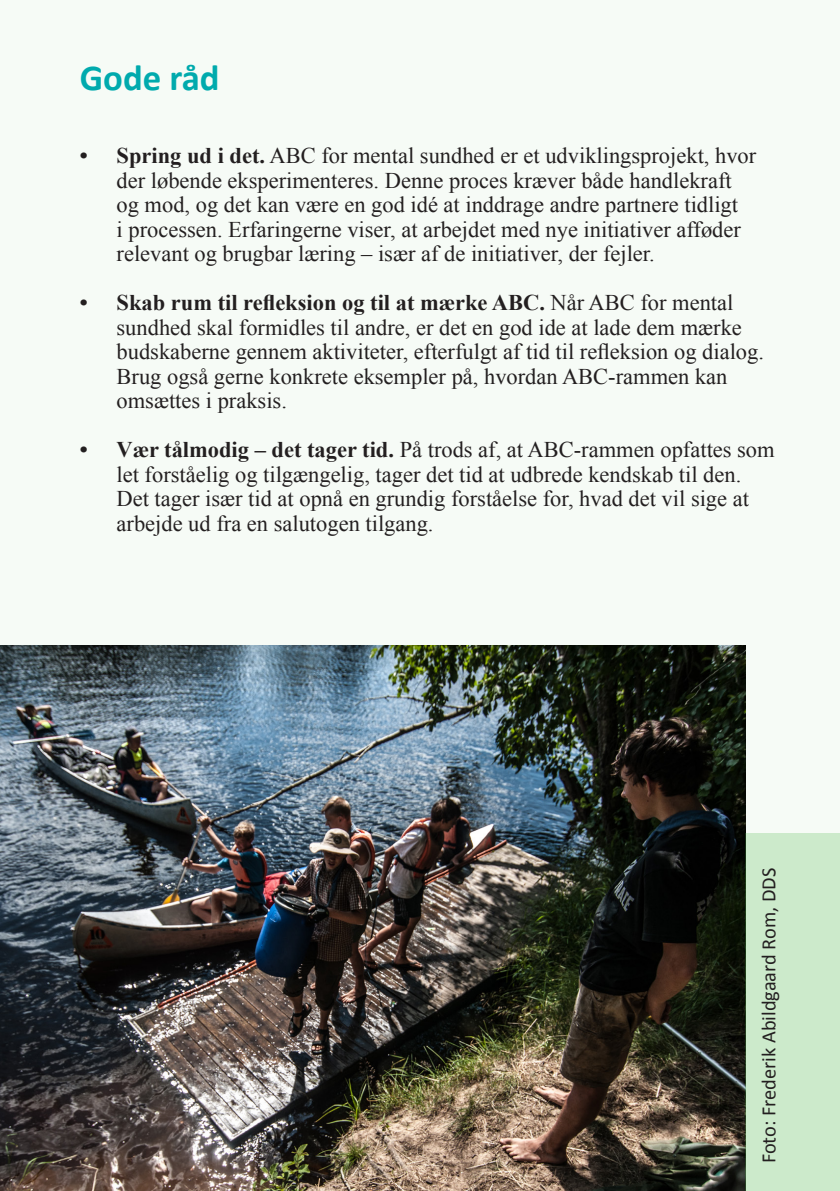
<style>
.page{position:relative;width:840px;height:1191px;background:#fff}
.page>*{position:absolute;margin:0;border:0;box-sizing:border-box;transform-origin:0 0}
.t1{font:700 36.8px "Calibri";color:#00aaad}
.t2{font:22.4px/24.4px "Times New Roman";color:#231f20}
.t3{font:20.4px "Calibri";color:#231f20}
.s1{font-weight:700}
</style>
<div class="page">
<hr style="left:839px;top:0;width:1px;height:1191px;background:#4cb848">
<div style="left:0;top:0;width:839px;height:1191px;background:#f6fbf6"></div>
<img style="left:0;top:645px;width:745px;height:546px">
<div style="left:745px;top:833px;width:94px;height:358px;background:#cceacb"></div>
<p class="t1" style="left:80px;top:54px;width:141px">Gode råd</p>
<p class="t2" style="left:116px;top:143px;width:641px;text-indent:-37px"><span class="s1">• Spring ud i det.</span> ABC for mental sundhed er et udviklingsprojekt, hvor der løbende eksperimenteres. Denne proces kræver både handlekraft og mod, og det kan være en god idé at inddrage andre partnere tidligt<br>i processen. Erfaringerne viser, at arbejdet med nye initiativer afføder relevant og brugbar læring – især af de initiativer, der fejler.</p>
<p class="t2" style="left:116px;top:290px;width:648px;text-indent:-37px"><span class="s1">• Skab rum til refleksion og til at mærke ABC.</span> Når ABC for mental sundhed skal formidles til andre, er det en god ide at lade dem mærke budskaberne gennem aktiviteter, efterfulgt af tid til refleksion og dialog.<br>Brug også gerne konkrete eksempler på, hvordan ABC-rammen kan omsættes i praksis.</p>
<p class="t2" style="left:116px;top:437px;width:659px;text-indent:-37px"><span class="s1">• Vær tålmodig – det tager tid.</span> På trods af, at ABC-rammen opfattes som let forståelig og tilgængelig, tager det tid at udbrede kendskab til den.<br>Det tager især tid at opnå en grundig forståelse for, hvad det vil sige at arbejde ud fra en salutogen tilgang.</p>
<p class="t3" style="left:755px;top:1163px;width:297px;rotate:-90deg">Foto: Frederik Abildgaard Rom, DDS</p>
</div>
